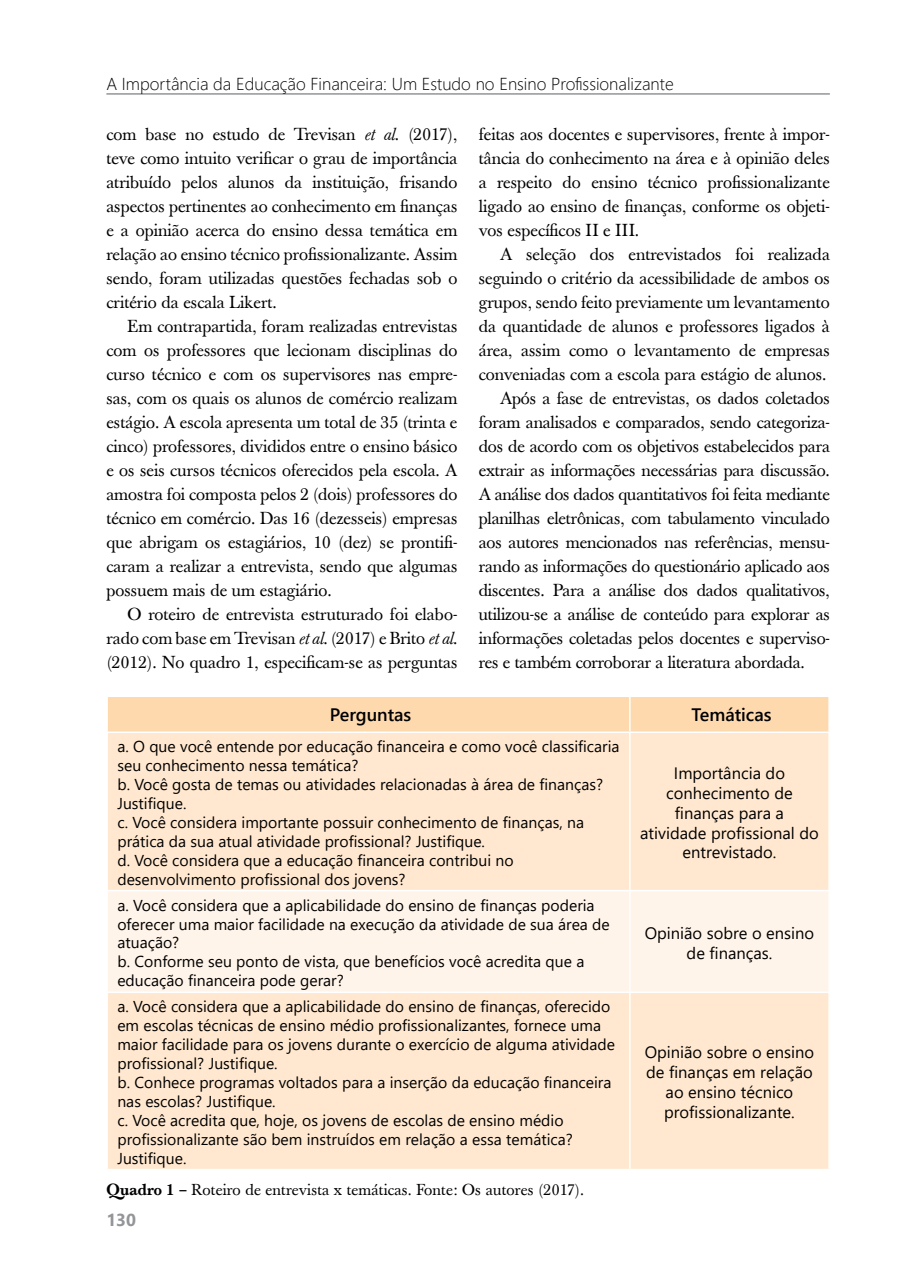
<style>
.page{position:relative;width:915px;height:1285px;background:#fff}
.page>*{position:absolute;margin:0;border:0;box-sizing:border-box;transform-origin:0 0}
.t1{font:600 18px "Segoe UI";color:#000}
.t2{font:17.25px/24px "Baskerville";letter-spacing:-.01em;color:#000;text-align:justify}
.t3{font:300 17.25px "Segoe UI";color:#000}
.t4{font:700 17.25px "Segoe UI";color:#939598}
.t5{font:16.5px/19.8px "Segoe UI";color:#000;text-align:center}
.t6{font:15.75px/18.9px "Segoe UI";color:#000}
.t7{font:15.75px "Baskerville";letter-spacing:.01em;color:#000}
.s1{font-style:italic}
.s2{font-weight:500}
</style>
<div class="page">
<hr style="left:106px;top:93px;width:723px;height:2px;background:#939598">
<div style="left:108px;top:697px;width:720px;height:34px;background:#fed9ae"></div>
<div style="left:108px;top:733px;width:720px;height:435px;background:#ffe8cf"></div>
<div style="left:108px;top:891px;width:720px;height:100px;background:#fff4e9"></div>
<hr style="left:629px;top:733px;width:1px;height:156px;background:#fff">
<hr style="left:106px;top:889px;width:523px;height:2px;background:#fff">
<hr style="left:629px;top:889px;width:200px;height:2px;background:#fff">
<hr style="left:629px;top:891px;width:1px;height:100px;background:#fff">
<hr style="left:106px;top:991px;width:523px;height:1px;background:#fff">
<hr style="left:629px;top:991px;width:200px;height:1px;background:#fff">
<hr style="left:629px;top:992px;width:1px;height:176px;background:#fff">
<hr style="left:629px;top:697px;width:1px;height:34px;background:#fff">
<p class="t3" style="left:106px;top:68px;width:568px">A Importância da Educação Financeira: Um Estudo no Ensino Profissionalizante</p>
<p class="t2" style="left:106px;top:122px;width:352px">com base no estudo de Trevisan <span class="s1">et al</span>. (2017), teve como intuito verificar o grau de importância atribuído pelos alunos da instituição, frisando aspectos pertinentes ao conhecimento em finanças e a opinião acerca do ensino dessa temática em relação ao ensino técnico profissionalizante. Assim sendo, foram utilizadas questões fechadas sob o critério da escala Likert.</p>
<p class="t2" style="left:106px;top:314px;width:352px;text-indent:21px">Em contrapartida, foram realizadas entrevistas com os professores que lecionam disciplinas do curso técnico e com os supervisores nas empre&shy;sas, com os quais os alunos de comércio realizam estágio. A escola apresenta um total de 35 (trinta e cinco) professores, divididos entre o ensino básico e os seis cursos técnicos oferecidos pela escola. A amostra foi composta pelos 2 (dois) professores do técnico em comércio. Das 16 (dezesseis) empresas que abrigam os estagiários, 10 (dez) se prontifi&shy;caram a realizar a entrevista, sendo que algumas possuem mais de um estagiário.</p>
<p class="t2" style="left:106px;top:602px;width:352px;text-indent:21px">O roteiro de entrevista estruturado foi elabo&shy;rado com base em Trevisan <span class="s1">et al</span>. (2017) e Brito <span class="s1">et al</span>. (2012). No quadro 1, especificam-se as perguntas</p>
<p class="t2" style="left:478px;top:122px;width:352px">feitas aos docentes e supervisores, frente à impor&shy;tância do conhecimento na área e à opinião deles a respeito do ensino técnico profissionalizante ligado ao ensino de finanças, conforme os objeti&shy;vos específicos II e III.</p>
<p class="t2" style="left:500px;top:242px;width:331px">A seleção dos entrevistados foi realizada</p>
<p class="t2" style="left:478px;top:266px;width:352px">seguindo o critério da acessibilidade de ambos os</p>
<p class="t2" style="left:478px;top:290px;width:352px">grupos, sendo feito previamente um levantamento</p>
<p class="t2" style="left:478px;top:314px;width:352px">da quantidade de alunos e professores ligados à</p>
<p class="t2" style="left:478px;top:338px;width:352px">área, assim como o levantamento de empresas</p>
<p class="t2" style="left:478px;top:362px;width:349px">conveniadas com a escola para estágio de alunos.</p>
<p class="t2" style="left:500px;top:386px;width:331px">Após a fase de entrevistas, os dados coletados</p>
<p class="t2" style="left:478px;top:410px;width:352px">foram analisados e comparados, sendo categoriza-</p>
<p class="t2" style="left:478px;top:434px;width:352px">dos de acordo com os objetivos estabelecidos para</p>
<p class="t2" style="left:478px;top:458px;width:352px">extrair as informações necessárias para discussão.</p>
<p class="t2" style="left:478px;top:482px;width:352px">A análise dos dados quantitativos foi feita mediante</p>
<p class="t2" style="left:478px;top:506px;width:352px">planilhas eletrônicas, com tabulamento vinculado</p>
<p class="t2" style="left:478px;top:530px;width:352px">aos autores mencionados nas referências, mensu-</p>
<p class="t2" style="left:478px;top:554px;width:352px">rando as informações do questionário aplicado aos</p>
<p class="t2" style="left:478px;top:578px;width:352px">discentes. Para a análise dos dados qualitativos,</p>
<p class="t2" style="left:478px;top:602px;width:352px">utilizou-se a análise de conteúdo para explorar as</p>
<p class="t2" style="left:478px;top:626px;width:352px">informações coletadas pelos docentes e superviso-</p>
<p class="t2" style="left:478px;top:650px;width:327px">res e também corroborar a literatura abordada.</p>
<p class="t1" style="left:330px;top:697px;width:83px">Perguntas</p>
<p class="t1" style="left:691px;top:697px;width:81px">Temáticas</p>
<p class="t6" style="left:117px;top:735px;width:503px">a. O que você entende por educação financeira e como você classificaria seu conhecimento nessa temática?<br>b. Você gosta de temas ou atividades relacionadas à área de finanças?<br>Justifique.<br>c. Você considera importante possuir conhecimento de finanças, na prática da sua atual atividade profissional? Justifique.<br>d. Você considera que a educação financeira contribui no desenvolvimento profissional dos jovens?</p>
<p class="t5" style="left:640px;top:761px;width:180px">Importância do conhecimento de finanças para a atividade profissional do entrevistado.</p>
<p class="t6" style="left:117px;top:894px;width:493px">a. Você considera que a aplicabilidade do ensino de finanças poderia oferecer uma maior facilidade na execução da atividade de sua área de atuação?<br>b. Conforme seu ponto de vista, que benefícios você acredita que a educação financeira pode gerar?</p>
<p class="t6" style="left:117px;top:995px;width:499px">a. Você considera que a aplicabilidade do ensino de finanças, oferecido em escolas técnicas de ensino médio profissionalizantes, fornece uma maior facilidade para os jovens durante o exercício de alguma atividade profissional? Justifique.<br>b. Conhece programas voltados para a inserção da educação financeira nas escolas? Justifique.<br>c. Você acredita que, hoje, os jovens de escolas de ensino médio profissionalizante são bem instruídos em relação a essa temática?<br>Justifique.</p>
<p class="t7" style="left:106px;top:1180px;width:479px"><span class="s2">Quadro 1 –</span> Roteiro de entrevista x temáticas. Fonte: Os autores (2017).</p>
<p class="t4" style="left:106px;top:1203px;width:31px">130</p>
<p class="t5" style="left:644px;top:921px;width:171px">Opinião sobre o ensino de finanças.</p>
<p class="t5" style="left:644px;top:1041px;width:171px">Opinião sobre o ensino de finanças em relação ao ensino técnico profissionalizante.</p>
</div>
